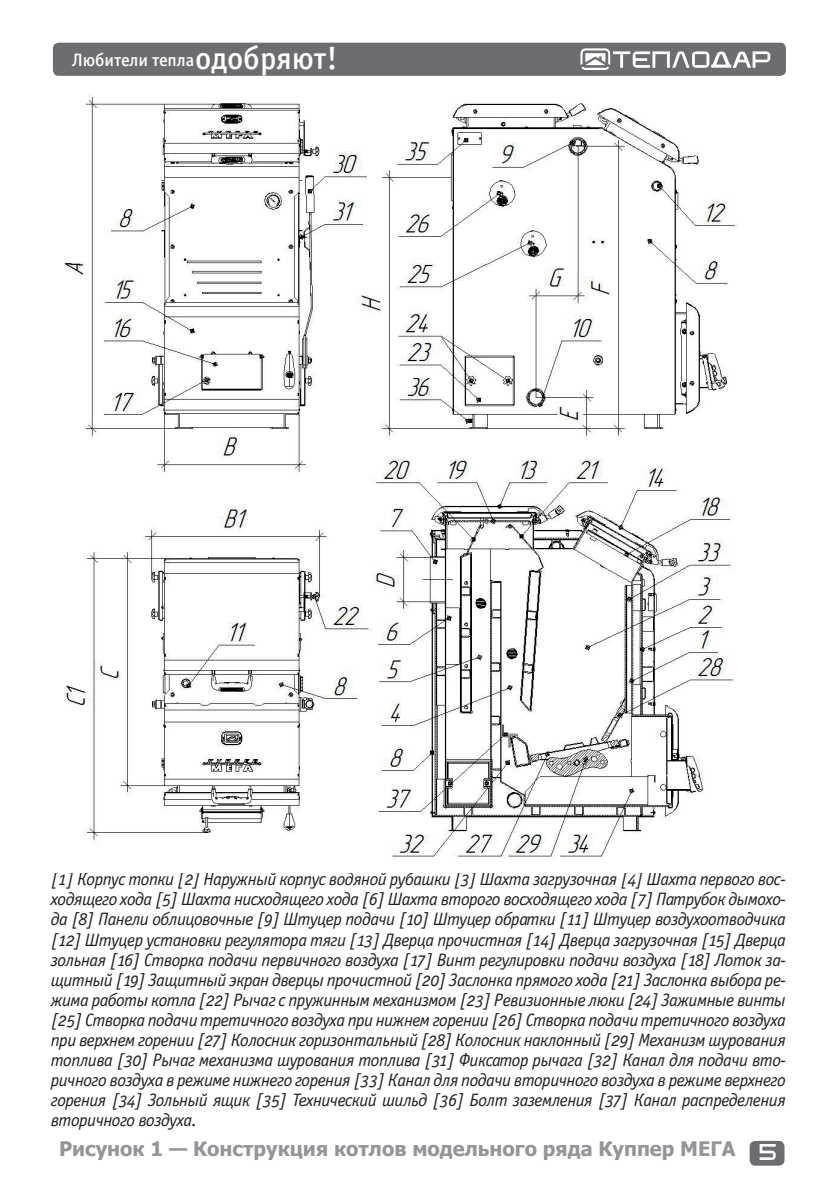
<style>
.page{position:relative;width:840px;height:1191px;background:#fff}
.page>*{position:absolute;margin:0;border:0;box-sizing:border-box;transform-origin:0 0}
.t1{font:700 20px "Tahoma";color:#939598}
.t2{font:italic 18px/20px "Officina Sans Book OSC";letter-spacing:-.03em;color:#231f20;text-align:justify}
.t3{font:18px "Officina Sans Medium C";letter-spacing:-.005em;color:#fff}
.t4{font:16px "teplodar";color:#fff}
.s1{font-size:32px}
</style>
<div class="page">
<div style="left:749px;top:1140px;width:35px;height:25px;background:#6c6d70;border-radius:6px"></div>
<div style="left:53px;top:43px;width:732px;height:33px;background:#6c6d70;border-radius:6px"></div>
<svg style="left:580px;top:48px;width:189px;height:22px"></svg>
<img style="left:64px;top:94px;width:673px;height:764px">
<p class="t3" style="left:72px;top:50px;width:267px">Любители тепла<span class="s1">одобряют!</span></p>
<p class="t2" style="left:51px;top:869px;width:736px">[1] Корпус топки [2] Наружный корпус водяной рубашки [3] Шахта загрузочная [4] Шахта первого вос&shy;ходящего хода [5] Шахта нисходящего хода [6] Шахта второго восходящего хода [7] Патрубок дымохо&shy;да [8] Панели облицовочные [9] Штуцер подачи [10] Штуцер обратки [11] Штуцер воздухоотводчика [12] Штуцер установки регулятора тяги [13] Дверца прочистная [14] Дверца загрузочная [15] Дверца зольная [16] Створка подачи первичного воздуха [17] Винт регулировки подачи воздуха [18] Лоток за&shy;щитный [19] Защитный экран дверцы прочистной [20] Заслонка прямого хода [21] Заслонка выбора ре&shy;жима работы котла [22] Рычаг с пружинным механизмом [23] Ревизионные люки [24] Зажимные винты [25] Створка подачи третичного воздуха при нижнем горении [26] Створка подачи третичного воздуха при верхнем горении [27] Колосник горизонтальный [28] Колосник наклонный [29] Механизм шурования топлива [30] Рычаг механизма шурования топлива [31] Фиксатор рычага [32] Канал для подачи вто&shy;ричного воздуха в режиме нижнего горения [33] Канал для подачи вторичного воздуха в режиме верхнего горения [34] Зольный ящик [35] Технический шильд [36] Болт заземления [37] Канал распределения вторичного воздуха.</p>
<p class="t1" style="left:59px;top:1134px;width:677px">Рисунок 1 — Конструкция котлов модельного ряда Куппер МЕГА</p>
<p class="t4" style="left:759px;top:1145px;width:18px">5</p>
</div>
